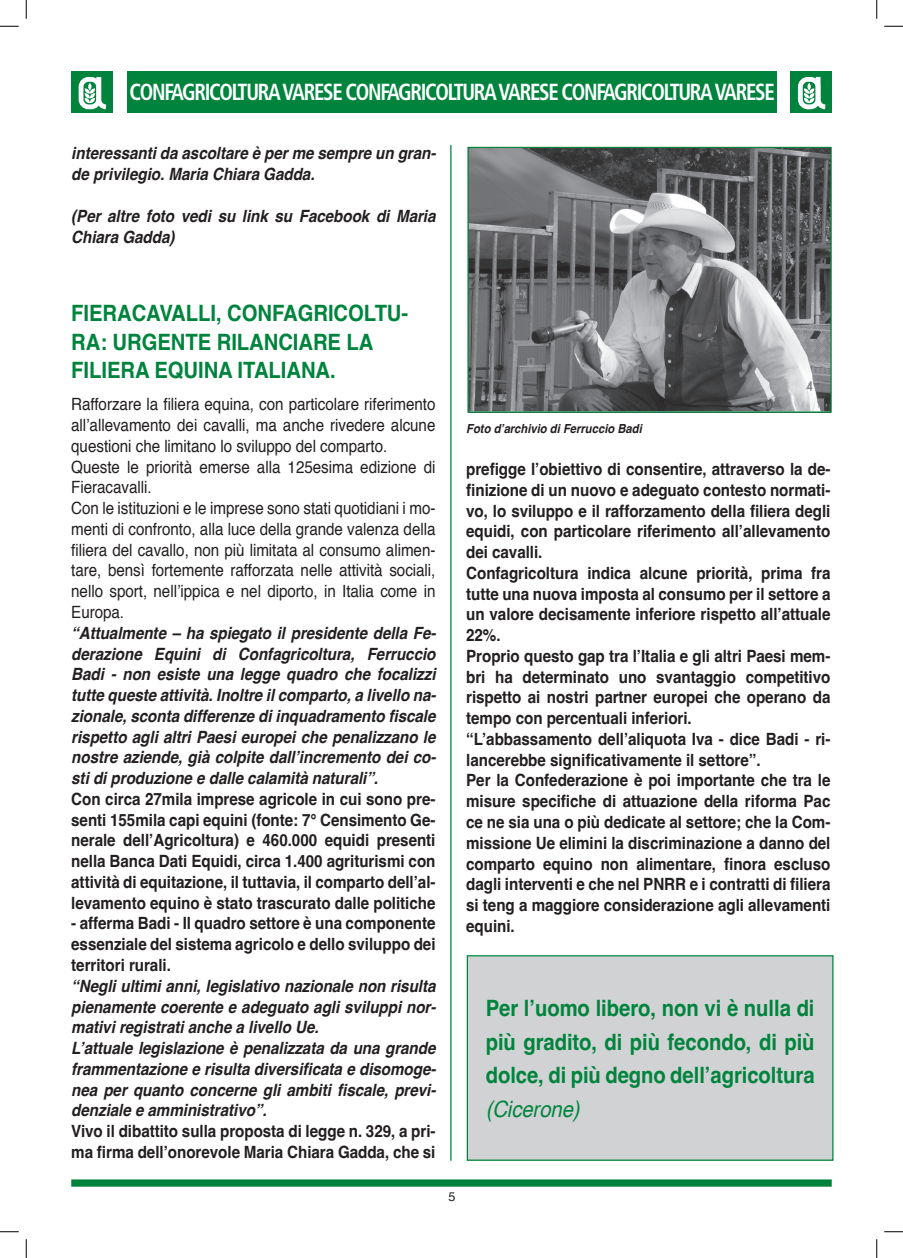
<style>
.page{position:relative;width:903px;height:1258px;background:#fff}
.page>*{position:absolute;margin:0;border:0;box-sizing:border-box;transform-origin:0 0}
.t1{font:700 condensed 23.25px "Frutiger";letter-spacing:-.065em;color:#fff;scale:.9 1}
.t2{font:700 22.5px/33.8px "Helvetica";letter-spacing:-.005em;color:#00843d;scale:.9 1}
.t3{font:700 16.88px/20.8px "Helvetica";letter-spacing:-.005em;color:#231f20;text-align:justify;scale:.9 1}
.t4{font:italic 700 16.88px/20.8px "Helvetica";letter-spacing:-.005em;color:#231f20;text-align:justify;scale:.9 1}
.t5{font:16.88px/20.8px "Helvetica";letter-spacing:-.005em;color:#231f20;text-align:justify;scale:.9 1}
.t6{font:italic 700 12.5px "Helvetica";color:#231f20;scale:.9 1}
.t7{font:12.5px "Helvetica";color:#231f20}
.s1{font-weight:400;font-style:italic}
</style>
<div class="page">
<div style="left:71px;top:1179px;width:761px;height:7px;background:#00843d"></div>
<div style="left:71px;top:71px;width:41px;height:41px;background:#00843d"></div>
<div style="left:79px;top:77px;width:22px;height:32px;border:5px solid #fff;border-radius:7px"></div>
<svg style="left:85px;top:76px;width:22px;height:34px"></svg>
<div style="left:790px;top:71px;width:42px;height:41px;background:#00843d"></div>
<div style="left:798px;top:77px;width:22px;height:32px;border:5px solid #fff;border-radius:7px"></div>
<svg style="left:804px;top:76px;width:22px;height:34px"></svg>
<div style="left:127px;top:71px;width:650px;height:41px;background:#00843d"></div>
<hr style="left:450px;top:145px;width:1px;height:1015px;background:#00843d">
<img style="left:469px;top:149px;width:361px;height:261px">
<div style="left:467px;top:147px;width:365px;height:265px;border:1px solid #00843d"></div>
<div style="left:467px;top:955px;width:366px;height:204px;background:#d1d2d4"></div>
<div style="left:467px;top:955px;width:366px;height:205px;border:1px solid #00843d"></div>
<svg style="left:0;top:25px;width:19px;height:2px"></svg>
<svg style="left:884px;top:25px;width:19px;height:2px"></svg>
<svg style="left:0;top:1231px;width:19px;height:1px"></svg>
<svg style="left:884px;top:1231px;width:19px;height:1px"></svg>
<svg style="left:25px;top:0;width:2px;height:19px"></svg>
<svg style="left:25px;top:1239px;width:2px;height:18px"></svg>
<svg style="left:876px;top:0;width:1px;height:19px"></svg>
<svg style="left:876px;top:1239px;width:1px;height:18px"></svg>
<p class="t1" style="left:130px;top:78px;width:718px">CONFAGRICOLTURA VARESE CONFAGRICOLTURA VARESE CONFAGRICOLTURA VARESE</p>
<p class="t4" style="left:71px;top:145px;width:407px">interessanti da ascoltare è per me sempre un gran&shy;de privilegio. Maria Chiara Gadda.</p>
<p class="t4" style="left:71px;top:207px;width:406px">(Per altre foto vedi su link su Facebook di Maria<br>Chiara Gadda)</p>
<p class="t2" style="left:71px;top:301px;width:376px;line-height:28.8px">FIERACAVALLI, CONFAGRICOLTU-<br>RA: URGENTE RILANCIARE LA</p>
<p class="t2" style="left:71px;top:356px;width:295px">FILIERA EQUINA ITALIANA.</p>
<p class="t5" style="left:71px;top:394px;width:406px">Rafforzare la filiera equina, con particolare riferimento all’allevamento dei cavalli, ma anche rivedere alcune questioni che limitano lo sviluppo del comparto.</p>
<p class="t5" style="left:71px;top:457px;width:406px">Queste le priorità emerse alla 125esima edizione di<br>Fieracavalli.</p>
<p class="t5" style="left:71px;top:498px;width:406px">Con le istituzioni e le imprese sono stati quotidiani i mo&shy;menti di confronto, alla luce della grande valenza della filiera del cavallo, non più limitata al consumo alimen&shy;tare, bensì fortemente rafforzata nelle attività sociali, nello sport, nell’ippica e nel diporto, in Italia come in Europa.</p>
<p class="t4" style="left:71px;top:624px;width:407px">“Attualmente – ha spiegato il presidente della Fe&shy;derazione Equini di Confagricoltura, Ferruccio Badi - non esiste una legge quadro che focalizzi tutte queste attività. Inoltre il comparto, a livello na&shy;zionale, sconta differenze di inquadramento fiscale rispetto agli altri Paesi europei che penalizzano le nostre aziende, già colpite dall’incremento dei co&shy;sti di produzione e dalle calamità naturali”.</p>
<p class="t3" style="left:71px;top:790px;width:406px">Con circa 27mila imprese agricole in cui sono pre&shy;senti 155mila capi equini (fonte: 7° Censimento Ge&shy;nerale dell’Agricoltura) e 460.000 equidi presenti nella Banca Dati Equidi, circa 1.400 agriturismi con attività di equitazione, il tuttavia, il comparto dell’al&shy;levamento equino è stato trascurato dalle politiche</p>
<p class="t3" style="left:71px;top:914px;width:406px">- afferma Badi - Il quadro settore è una componente essenziale del sistema agricolo e dello sviluppo dei territori rurali.</p>
<p class="t4" style="left:71px;top:977px;width:407px">“Negli ultimi anni, legislativo nazionale non risulta pienamente coerente e adeguato agli sviluppi nor&shy;mativi registrati anche a livello Ue.</p>
<p class="t4" style="left:71px;top:1039px;width:407px">L’attuale legislazione è penalizzata da una grande frammentazione e risulta diversificata e disomoge&shy;nea per quanto concerne gli ambiti fiscale, previ&shy;denziale e amministrativo”.</p>
<p class="t3" style="left:71px;top:1122px;width:406px">Vivo il dibattito sulla proposta di legge n. 329, a pri&shy;ma firma dell’onorevole Maria Chiara Gadda, che si</p>
<p class="t6" style="left:466px;top:420px;width:197px">Foto d’archivio di Ferruccio Badi</p>
<p class="t3" style="left:466px;top:460px;width:406px">prefigge l’obiettivo di consentire, attraverso la de&shy;finizione di un nuovo e adeguato contesto normati&shy;vo, lo sviluppo e il rafforzamento della filiera degli equidi, con particolare riferimento all’allevamento dei cavalli.</p>
<p class="t3" style="left:466px;top:564px;width:406px">Confagricoltura indica alcune priorità, prima fra tutte una nuova imposta al consumo per il settore a un valore decisamente inferiore rispetto all’attuale 22%.</p>
<p class="t3" style="left:466px;top:647px;width:406px">Proprio questo gap tra l’Italia e gli altri Paesi mem&shy;bri ha determinato uno svantaggio competitivo rispetto ai nostri partner europei che operano da tempo con percentuali inferiori.</p>
<p class="t3" style="left:466px;top:730px;width:406px">“L’abbassamento dell’aliquota Iva - dice Badi - ri&shy;lancerebbe significativamente il settore”.</p>
<p class="t3" style="left:466px;top:772px;width:406px">Per la Confederazione è poi importante che tra le misure specifiche di attuazione della riforma Pac ce ne sia una o più dedicate al settore; che la Com&shy;missione Ue elimini la discriminazione a danno del comparto equino non alimentare, finora escluso dagli interventi e che nel PNRR e i contratti di filiera si teng a maggiore considerazione agli allevamenti equini.</p>
<p class="t2" style="left:486px;top:993px;width:367px;text-align:justify">Per l’uomo libero, non vi è nulla di più gradito, di più fecondo, di più dolce, di più degno dell’agricoltura <span class="s1">(Cicerone)</span></p>
<p class="t7" style="left:449px;top:1186px;width:8px">5</p>
</div>
